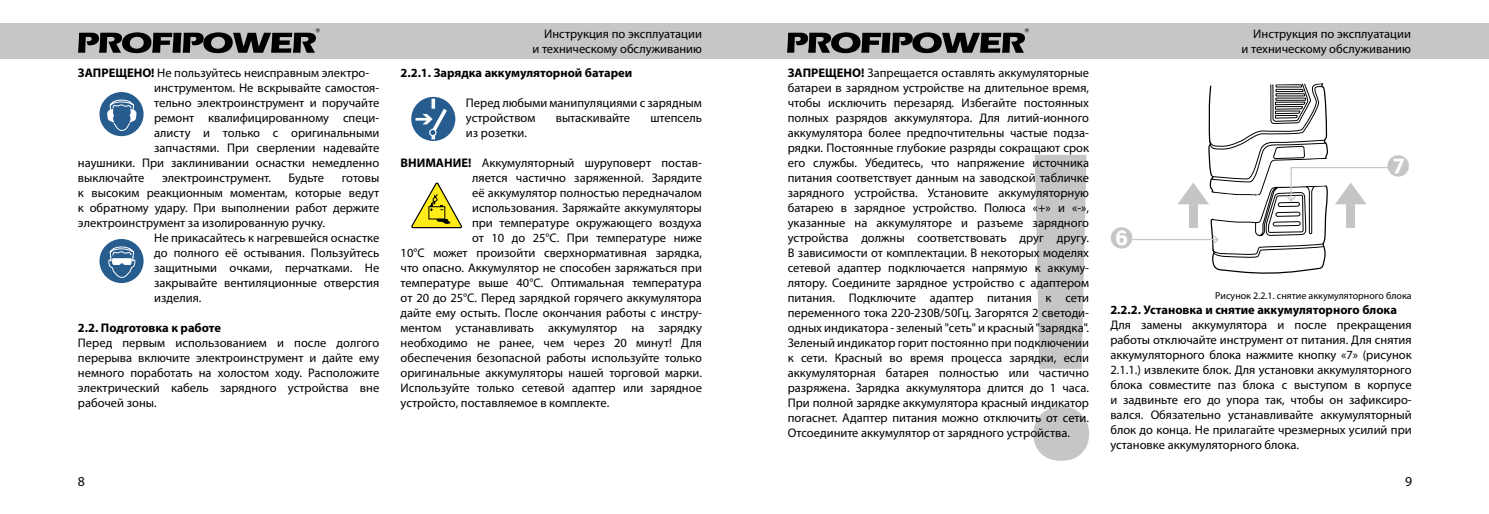
<style>
.page{position:relative;width:1489px;height:514px;background:#fff}
.page>*{position:absolute;margin:0;border:0;box-sizing:border-box;transform-origin:0 0}
.t1{font:22.5px "MS P Gothic";color:#c6c6c6}
.t2{font:13.75px "Myriad Pro";color:#000}
.t3{font:12.5px/15px "Myriad Pro";color:#000;text-align:justify}
.t4{font:700 12.5px "Myriad Pro";color:#000}
.t5{font:10px "Myriad Pro";color:#000}
.s1{font-weight:700}
</style>
<div class="page">
<div style="left:744px;top:23px;width:744px;height:35px;background:#c6c6c6"></div>
<div style="left:0;top:23px;width:744px;height:35px;background:#c6c6c6"></div>
<svg style="left:787px;top:28px;width:241px;height:25px"></svg>
<svg style="left:78px;top:28px;width:242px;height:25px"></svg>
<div style="left:411px;top:97px;width:44px;height:44px;background:#275c8f;border-radius:50%"></div>
<svg style="left:431px;top:99px;width:4px;height:10px"></svg>
<svg style="left:415px;top:109px;width:32px;height:30px"></svg>
<div style="left:429px;top:129px;width:7px;height:7px;border:1px solid #fff;border-radius:50%"></div>
<svg style="left:411px;top:183px;width:51px;height:46px"></svg>
<div style="left:99px;top:239px;width:45px;height:44px;background:#275c8f;border-radius:50%"></div>
<svg style="left:107px;top:243px;width:29px;height:35px"></svg>
<div style="left:99px;top:92px;width:45px;height:44px;background:#275c8f;border-radius:50%"></div>
<svg style="left:107px;top:92px;width:30px;height:39px"></svg>
<svg style="left:1033px;top:155px;width:56px;height:306px"></svg>
<svg style="left:1132px;top:83px;width:258px;height:191px"></svg>
<p class="t3" style="left:78px;top:65px;width:293px"><span class="s1">ЗАПРЕЩЕНО!</span> Не пользуйтесь неисправным электро-</p>
<p class="t3" style="left:154px;top:80px;width:227px">инструментом. Не вскрывайте самостоя-</p>
<p class="t3" style="left:154px;top:95px;width:226px">тельно электроинструмент и поручайте</p>
<p class="t3" style="left:154px;top:110px;width:226px">ремонт квалифицированному специ-</p>
<p class="t3" style="left:154px;top:125px;width:227px">алисту и только с оригинальными</p>
<p class="t3" style="left:154px;top:140px;width:226px">запчастями. При сверлении надевайте</p>
<p class="t3" style="left:78px;top:155px;width:303px">наушники. При заклинивании оснастки немедленно</p>
<p class="t3" style="left:78px;top:170px;width:68px">выключайте</p>
<p class="t3" style="left:162px;top:170px;width:110px">электроинструмент.</p>
<p class="t3" style="left:288px;top:170px;width:37px">Будьте</p>
<p class="t3" style="left:341px;top:170px;width:39px">готовы</p>
<p class="t3" style="left:78px;top:185px;width:303px">к высоким реакционным моментам, которые ведут</p>
<p class="t3" style="left:78px;top:200px;width:303px">к обратному удару. При выполнении работ держите</p>
<p class="t3" style="left:78px;top:215px;width:248px">электроинструмент за изолированную ручку.</p>
<p class="t3" style="left:154px;top:230px;width:227px">Не прикасайтесь к нагревшейся оснастке</p>
<p class="t3" style="left:154px;top:245px;width:226px">до полного её остывания. Пользуйтесь</p>
<p class="t3" style="left:154px;top:260px;width:227px">защитными очками, перчатками. Не</p>
<p class="t3" style="left:154px;top:275px;width:226px">закрывайте вентиляционные отверстия</p>
<p class="t3" style="left:154px;top:290px;width:49px">изделия.</p>
<p class="t4" style="left:78px;top:319px;width:145px">2.2. Подготовка к работе</p>
<p class="t3" style="left:78px;top:335px;width:303px">Перед первым использованием и после долгого перерыва включите электроинструмент и дайте ему немного поработать на холостом ходу. Расположите электрический кабель зарядного устройства вне рабочей зоны.</p>
<p class="t3" style="left:532px;top:26px;width:171px;text-align:right">Инструкция по эксплуатации<br>и техническому обслуживанию</p>
<p class="t4" style="left:400px;top:64px;width:233px">2.2.1. Зарядка аккумуляторной батареи</p>
<p class="t3" style="left:466px;top:95px;width:237px">Перед любыми манипуляциями с зарядным устройством</p>
<p class="t3" style="left:555px;top:110px;width:76px">вытаскивайте</p>
<p class="t3" style="left:650px;top:110px;width:53px">штепсель</p>
<p class="t3" style="left:466px;top:125px;width:63px">из розетки.</p>
<p class="t3" style="left:400px;top:155px;width:303px"><span class="s1">ВНИМАНИЕ!</span> Аккумуляторный шуруповерт постав-</p>
<p class="t3" style="left:472px;top:170px;width:231px">ляется частично заряженной. Зарядите</p>
<p class="t3" style="left:472px;top:185px;width:231px">её аккумулятор полностью передначалом</p>
<p class="t3" style="left:472px;top:200px;width:231px">использования. Заряжайте аккумуляторы</p>
<p class="t3" style="left:472px;top:215px;width:231px">при температуре окружающего воздуха</p>
<p class="t3" style="left:472px;top:230px;width:231px">от 10 до 25°С. При температуре ниже</p>
<p class="t3" style="left:400px;top:245px;width:303px">10°С может произойти сверхнормативная зарядка,</p>
<p class="t3" style="left:400px;top:260px;width:303px">что опасно. Аккумулятор не способен заряжаться при</p>
<p class="t3" style="left:400px;top:275px;width:303px">температуре выше 40°С. Оптимальная температура</p>
<p class="t3" style="left:400px;top:290px;width:303px">от 20 до 25°С. Перед зарядкой горячего аккумулятора</p>
<p class="t3" style="left:400px;top:305px;width:303px">дайте ему остыть. После окончания работы с инстру-</p>
<p class="t3" style="left:400px;top:320px;width:303px">ментом устанавливать аккумулятор на зарядку</p>
<p class="t3" style="left:400px;top:335px;width:303px">необходимо не ранее, чем через 20 минут! Для</p>
<p class="t3" style="left:400px;top:350px;width:303px">обеспечения безопасной работы используйте только</p>
<p class="t3" style="left:400px;top:365px;width:303px">оригинальные аккумуляторы нашей торговой марки.</p>
<p class="t3" style="left:400px;top:380px;width:303px">Используйте только сетевой адаптер или зарядное</p>
<p class="t3" style="left:400px;top:395px;width:210px">устройсто, поставляемое в комплекте.</p>
<p class="t3" style="left:787px;top:65px;width:303px"><span class="s1">ЗАПРЕЩЕНО!</span> Запрещается оставлять аккумуляторные батареи в зарядном устройстве на длительное время, чтобы исключить перезаряд. Избегайте постоянных полных разрядов аккумулятора. Для литий-ионного аккумулятора более предпочтительны частые подза&shy;рядки. Постоянные глубокие разряды сокращают срок его службы. Убедитесь, что напряжение источника питания соответствует данным на заводской табличке зарядного устройства. Установите аккумуляторную батарею в зарядное устройство. Полюса «+» и «-», указанные на аккумуляторе и разъеме зарядного устройства должны соответствовать друг другу.<br>В зависимости от комплектации. В некоторых моделях сетевой адаптер подключается напрямую к аккуму&shy;лятору. Соедините зарядное устройство с адаптером питания. Подключите адаптер питания к сети переменного тока 220-230В/50Гц. Загорятся 2 светоди&shy;одных индикатора - зеленый "сеть" и красный "зарядка".<br>Зеленый индикатор горит постоянно при подключении к сети. Красный во время процесса зарядки, если аккумуляторная батарея полностью или частично разряжена. Зарядка аккумулятора длится до 1 часа.<br>При полной зарядке аккумулятора красный индикатор погаснет. Адаптер питания можно отключить от сети.<br>Отсоедините аккумулятор от зарядного устройства.</p>
<p class="t3" style="left:1241px;top:26px;width:171px;text-align:right">Инструкция по эксплуатации<br>и техническому обслуживанию</p>
<h1 class="t1" style="left:1110px;top:226px;width:24px">➏</h1>
<h1 class="t1" style="left:1386px;top:154px;width:24px">➐</h1>
<p class="t5" style="left:1215px;top:289px;width:198px">Рисунок 2.2.1. снятие аккумуляторного блока</p>
<p class="t4" style="left:1110px;top:301px;width:288px">2.2.2. Установка и снятие аккумуляторного блока</p>
<p class="t3" style="left:1110px;top:317px;width:303px">Для замены аккумулятора и после прекращения работы отключайте инструмент от питания. Для снятия аккумуляторного блока нажмите кнопку «7» (рисунок 2.1.1.) извлеките блок. Для установки аккумуляторного блока совместите паз блока с выступом в корпусе и задвиньте его до упора так, чтобы он зафиксиро&shy;вался. Обязательно устанавливайте аккумуляторный блок до конца. Не прилагайте чрезмерных усилий при установке аккумуляторного блока.</p>
<p class="t2" style="left:78px;top:473px;width:9px">8</p>
<p class="t2" style="left:1404px;top:473px;width:9px">9</p>
</div>
